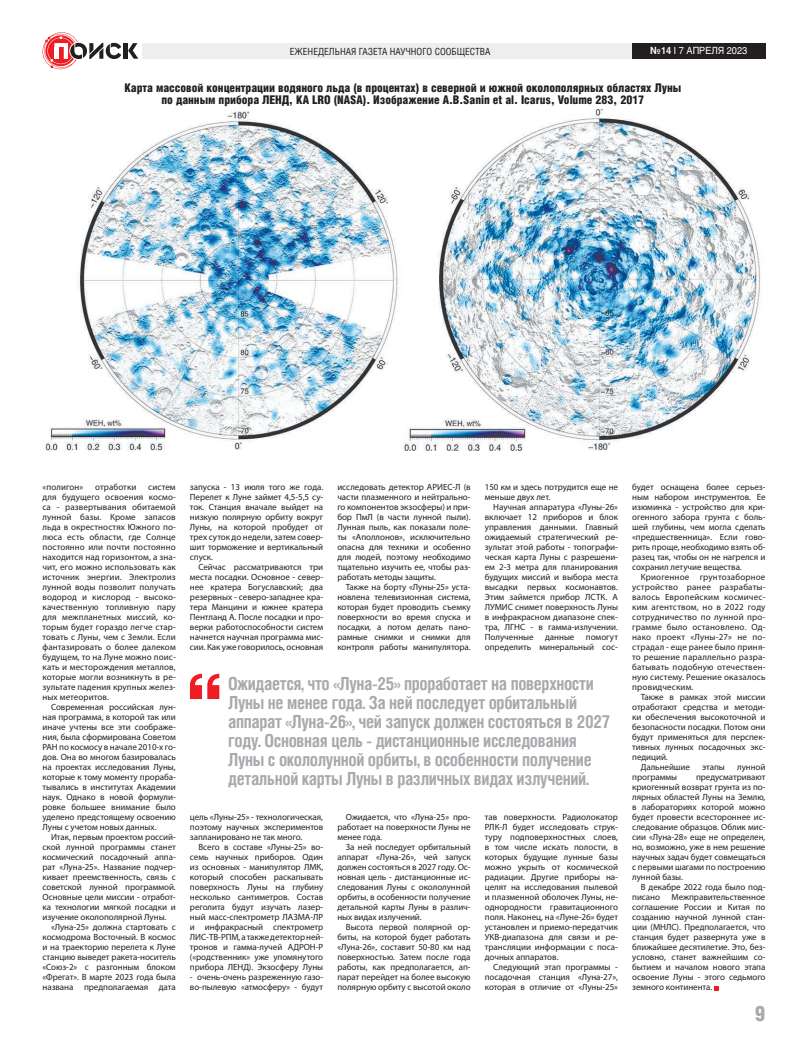
<style>
.page{position:relative;width:808px;height:1049px;background:#fff}
.page>*{position:absolute;margin:0;border:0;box-sizing:border-box;transform-origin:0 0}
.t1{font:21.1px "Helios Cond Black C";color:#a8a9ad}
.t2{font:700 18px/19px "Helios Cond C";letter-spacing:-.02em;color:#a8a9ad;scale:.96 1}
.t3{font:12px/12px "Helios Cond Black C";letter-spacing:-.005em;color:#231f20;text-align:center}
.t4{font:9.8px "Helios Cond C";color:#231f20}
.t5{font:9.8px "Helios C";color:#fff;scale:.93 1}
.t6{font:9px/10px "Myriad Pro";letter-spacing:-.005em;color:#231f20;text-align:justify}
.s1{font-weight:700}
.s2{font-weight:700;color:#f2f3f4}
</style>
<div class="page">
<hr style="left:124px;top:43px;width:4px;height:16px;background:#231f20">
<svg style="left:128px;top:43px;width:10px;height:16px"></svg>
<svg style="left:43px;top:32px;width:78px;height:37px"></svg>
<div style="left:142px;top:43px;width:496px;height:16px;background:#eeeeef"></div>
<div style="left:632px;top:43px;width:133px;height:16px;background:#231f20"></div>
<svg style="left:190px;top:674px;width:29px;height:25px"></svg>
<svg style="left:714px;top:986px;width:5px;height:4px"></svg>
<img style="left:45px;top:109px;width:716px;height:341px">
<p class="t4" style="left:290px;top:45px;width:202px">ЕЖЕНЕДЕЛЬНАЯ ГАЗЕТА НАУЧНОГО СООБЩЕСТВА</p>
<p class="t5" style="left:650px;top:45px;width:106px"><span class="s1">№</span><span class="s2">14</span> I 7 АПРЕЛЯ 2023</p>
<h3 class="t3" style="left:125px;top:83px;width:558px">Карта массовой концентрации водяного льда (в процентах) в северной и южной околополярных областях Луны по данным прибора ЛЕНД, КА LRO (NASA). Изображение A.B.Sanin et al. Icarus, Volume 283, 2017</h3>
<p class="t6" style="left:43px;top:482px;width:42px">«полигон»</p>
<p class="t6" style="left:95px;top:482px;width:43px">отработки</p>
<p class="t6" style="left:43px;top:482px;width:135px;text-indent:106px">систем для будущего освоения космо&shy;са - развертывания обитаемой лунной базы. Кроме запасов льда в окрестностях Южного по&shy;люса есть области, где Солнце постоянно или почти постоянно находится над горизонтом, а зна&shy;чит, его можно использовать как источник энергии. Электролиз лунной воды позволит получать водород и кислород - высоко&shy;качественную топливную пару для межпланетных миссий, ко&shy;торым будет гораздо легче стар&shy;товать с Луны, чем с Земли. Если фантазировать о более далеком будущем, то на Луне можно поис&shy;кать и месторождения металлов, которые могли возникнуть в ре&shy;зультате падения крупных желез&shy;ных метеоритов.</p>
<p class="t6" style="left:43px;top:702px;width:135px;text-indent:9px">Современная российская лун&shy;ная программа, в которой так или иначе учтены все эти соображе&shy;ния, была сформирована Советом РАН по космосу в начале 2010-х го&shy;дов. Она во многом базировалась на проектах исследования Луны, которые к тому моменту прораба&shy;тывались в институтах Академии наук. Однако в новой формули&shy;ровке большее внимание было уделено предстоящему освоению Луны с учетом новых данных.</p>
<p class="t6" style="left:43px;top:832px;width:135px;text-indent:9px">Итак, первым проектом россий&shy;ской лунной программы станет космический посадочный аппа&shy;рат «Луна-25». Название подчер&shy;кивает преемственность, связь с советской лунной программой.<br>Основные цели миссии - отработ&shy;ка технологии мягкой посадки и изучение околополярной Луны.</p>
<p class="t6" style="left:43px;top:922px;width:135px;text-indent:9px">«Луна-25» должна стартовать с космодрома Восточный. В космос и на траекторию перелета к Луне станцию выведет ракета-носитель «Союз-2» с разгонным блоком «Фрегат». В марте 2023 года была названа предполагаемая дата</p>
<p class="t6" style="left:337px;top:482px;width:135px">исследовать детектор АРИЕС-Л (в части плазменного и нейтрально&shy;го компонентов экзосферы) и при&shy;бор ПмЛ (в части лунной пыли).<br>Лунная пыль, как показали поле&shy;ты «Аполлонов», исключительно опасна для техники и особенно для людей, поэтому необходимо тщательно изучить ее, чтобы раз&shy;работать методы защиты.</p>
<p class="t6" style="left:337px;top:582px;width:135px;text-indent:9px">Также на борту «Луны-25» уста&shy;новлена телевизионная система, которая будет проводить съемку поверхности во время спуска и посадки, а потом делать пано&shy;рамные снимки и снимки для контроля работы манипулятора.</p>
<p class="t6" style="left:485px;top:482px;width:135px">150 км и здесь потрудится еще не меньше двух лет.</p>
<p class="t6" style="left:485px;top:502px;width:135px;text-indent:9px">Научная аппаратура «Луны-26» включает 12 приборов и блок управления данными. Главный ожидаемый стратегический ре&shy;зультат этой работы - топографи&shy;ческая карта Луны с разрешени&shy;ем 2-3 метра для планирования будущих миссий и выбора места высадки первых космонавтов.<br>Этим займется прибор ЛСТК. А ЛУМИС снимет поверхность Луны в инфракрасном диапазоне спек&shy;тра, ЛГНС - в гамма-излучении.<br>Полученные</p>
<p class="t6" style="left:190px;top:482px;width:135px">запуска - 13 июля того же года.<br>Перелет к Луне займет 4,5-5,5 су&shy;ток. Станция вначале выйдет на низкую полярную орбиту вокруг Луны, на которой пробудет от трех суток до недели, затем совер&shy;шит торможение и вертикальный спуск.</p>
<p class="t6" style="left:190px;top:562px;width:135px;text-indent:9px">Сейчас рассматриваются три места посадки. Основное - север&shy;нее кратера Богуславский; два резервных - северо-западнее кра&shy;тера Манцини и южнее кратера Пентланд А. После посадки и про&shy;верки работоспособности систем начнется научная программа мис&shy;сии. Как уже говорилось, основная</p>
<p class="t2" style="left:228px;top:676px;width:399px">Ожидается, что «Луна-25» проработает на поверхности Луны не менее года. За ней последует орбитальный аппарат «Луна-26», чей запуск должен состояться в 2027 году. Основная цель - дистанционные исследования Луны с окололунной орбиты, в особенности получение детальной карты Луны в различных видах излучений.</p>
<p class="t6" style="left:190px;top:812px;width:135px">цель «Луны-25» - технологическая, поэтому научных экспериментов запланировано не так много.</p>
<p class="t6" style="left:190px;top:842px;width:135px;text-indent:9px">Всего в составе «Луны-25» во&shy;семь научных приборов. Один из основных - манипулятор ЛМК, который способен раскапывать поверхность Луны на глубину несколько сантиметров. Состав реголита будут изучать лазер&shy;ный масс-спектрометр ЛАЗМА-ЛР и инфракрасный спектрометр ЛИС-ТВ-РПМ, а также детектор ней&shy;тронов и гамма-лучей АДРОН-Р («родственник» уже упомянутого прибора ЛЕНД). Экзосферу Луны</p>
<p class="t6" style="left:190px;top:972px;width:135px">- очень-очень разреженную газо&shy;во-пылевую «атмосферу» - будут</p>
<p class="t6" style="left:485px;top:632px;width:135px;text-align:right">помогут<br>определить минеральный сос-</p>
<p class="t6" style="left:545px;top:632px;width:31px">данные</p>
<p class="t6" style="left:337px;top:812px;width:135px;text-indent:9px">Ожидается, что «Луна-25» про&shy;работает на поверхности Луны не менее года.</p>
<p class="t6" style="left:337px;top:842px;width:135px;text-indent:9px">За ней последует орбитальный аппарат «Луна-26», чей запуск должен состояться в 2027 году. Ос&shy;новная цель - дистанционные ис&shy;следования Луны с окололунной орбиты, в особенности получение детальной карты Луны в различ&shy;ных видах излучений.</p>
<p class="t6" style="left:337px;top:922px;width:135px;text-indent:9px">Высота первой полярной ор&shy;биты, на которой будет работать «Луна-26», составит 50-80 км над поверхностью. Затем после года работы, как предполагается, ап&shy;парат перейдет на более высокую полярную орбиту с высотой около</p>
<p class="t6" style="left:485px;top:812px;width:135px">тав поверхности. Радиолокатор РЛК-Л будет исследовать струк&shy;туру подповерхностных слоев, в том числе искать полости, в которых будущие лунные базы можно укрыть от космической радиации. Другие приборы на&shy;целят на исследования пылевой и плазменной оболочек Луны, не&shy;однородности гравитационного поля. Наконец, на «Луне-26» будет установлен и приемо-передатчик УКВ-диапазона для связи и ре&shy;трансляции информации с поса&shy;дочных аппаратов.</p>
<p class="t6" style="left:485px;top:962px;width:135px;text-indent:9px">Следующий этап программы - посадочная станция «Луна-27», которая в отличие от «Луны-25»</p>
<p class="t6" style="left:632px;top:482px;width:135px">будет оснащена более серьез&shy;ным набором инструментов. Ее изюминка - устройство для кри&shy;огенного забора грунта с боль&shy;шей глубины, чем могла сделать «предшественница». Если гово&shy;рить проще, необходимо взять об&shy;разец так, чтобы он не нагрелся и сохранил летучие вещества.</p>
<p class="t6" style="left:632px;top:572px;width:135px;text-indent:9px">Криогенное грунтозаборное устройство ранее разрабаты&shy;валось Европейским космичес&shy;ким агентством, но в 2022 году сотрудничество по лунной про&shy;грамме было остановлено. Од&shy;нако проект «Луны-27» не по&shy;страдал - еще ранее было приня&shy;то решение параллельно разра&shy;батывать подобную отечествен&shy;ную систему. Решение оказалось провидческим.</p>
<p class="t6" style="left:641px;top:692px;width:126px">Также в рамках этой миссии</p>
<p class="t6" style="left:632px;top:702px;width:135px">отработают средства и методи-</p>
<p class="t6" style="left:632px;top:712px;width:135px">ки обеспечения высокоточной и</p>
<p class="t6" style="left:632px;top:722px;width:135px">безопасности посадки. Потом они</p>
<p class="t6" style="left:632px;top:732px;width:135px">будут применяться для перспек-</p>
<p class="t6" style="left:632px;top:742px;width:135px">тивных лунных посадочных экс-</p>
<p class="t6" style="left:632px;top:752px;width:37px">педиций.</p>
<p class="t6" style="left:641px;top:762px;width:51px">Дальнейшие</p>
<p class="t6" style="left:702px;top:762px;width:24px">этапы</p>
<p class="t6" style="left:737px;top:762px;width:30px">лунной</p>
<p class="t6" style="left:632px;top:772px;width:46px">программы</p>
<p class="t6" style="left:632px;top:772px;width:135px;text-indent:64px">предусматривают криогенный возврат грунта из по&shy;лярных областей Луны на Землю, в лабораториях которой можно будет провести всестороннее ис&shy;следование образцов. Облик мис&shy;сии «Луна-28» еще не определен, но, возможно, уже в нем решение научных задач будет совмещаться с первыми шагами по построению лунной базы.</p>
<p class="t6" style="left:632px;top:882px;width:135px;text-indent:9px">В декабре 2022 года было под&shy;писано</p>
<p class="t6" style="left:632px;top:892px;width:135px;text-indent:39px">Межправительственное соглашение России и Китая по созданию научной лунной стан&shy;ции (МНЛС). Предполагается, что станция будет развернута уже в ближайшее десятилетие. Это, без&shy;условно, станет важнейшим со&shy;бытием и началом нового этапа освоение Луны - этого седьмого земного континента.</p>
<h1 class="t1" style="left:755px;top:1006px;width:12px">9</h1>
</div>
